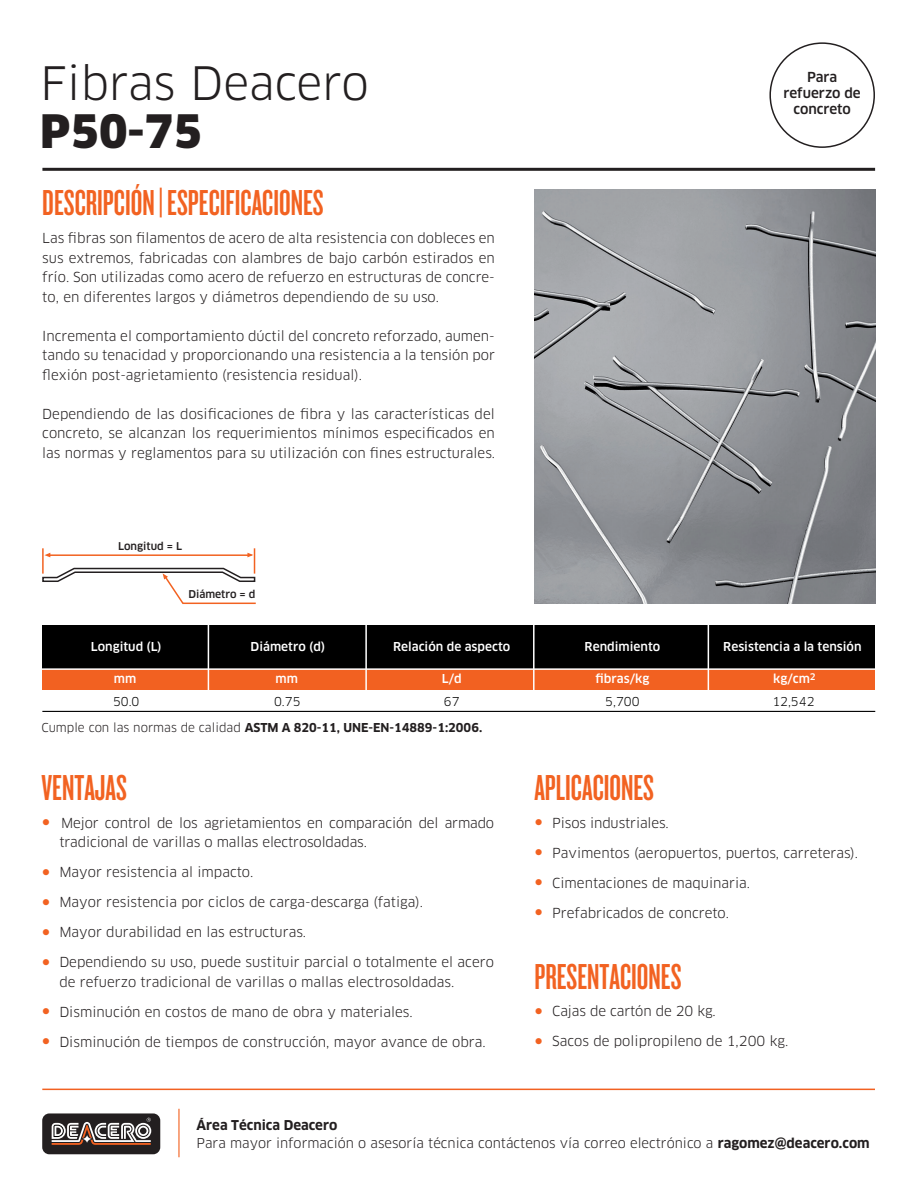
<style>
.page{position:relative;width:918px;height:1188px;background:#fff}
.page>*{position:absolute;margin:0;border:0;box-sizing:border-box;transform-origin:0 0}
.t1{font:45px "Clan OT";color:#231f20}
.t2{font:900 45px "Clan OT";color:#231f20}
.t3{font:37.5px "Knockout HTF47 Bantamweight";color:#f26221}
.t4{font:13.5px/19.5px "Clan OT";color:#231f20;text-align:justify}
.t5{font:500 13.5px/16.5px "Clan OT";letter-spacing:-.005em;color:#231f20;text-align:center}
.t6{font:13.2px/18.3px "Clan OT";color:#231f20}
.t7{font:500 12px "Clan OT";color:#fff}
.t8{font:700 12px "Clan OT";color:#231f20}
.t9{font:12px "Clan OT";color:#000}
.t10{font:500 10.5px "Clan OT";color:#231f20}
.s1{font-weight:400}
.s2{color:#f26221}
.s3{font-weight:700}
</style>
<div class="page">
<hr style="left:42px;top:1089px;width:833px;height:1px;background:#f26121">
<hr style="left:178px;top:1109px;width:2px;height:48px;background:#f26121">
<div style="left:42px;top:1113px;width:118px;height:41px;background:#231f20;border-radius:7px"></div>
<svg style="left:52px;top:1118px;width:99px;height:27px"></svg>
<hr style="left:42px;top:168px;width:833px;height:3px;background:#231f20">
<div style="left:769px;top:42px;width:106px;height:106px;border:2px solid #231f20;border-radius:50%"></div>
<div style="left:42px;top:626px;width:833px;height:43px;background:#000"></div>
<div style="left:42px;top:669px;width:833px;height:21px;background:#f26121"></div>
<hr style="left:208px;top:623px;width:1px;height:67px;background:#fff">
<hr style="left:365px;top:623px;width:2px;height:67px;background:#fff">
<hr style="left:708px;top:624px;width:1px;height:66px;background:#fff">
<hr style="left:533px;top:624px;width:2px;height:66px;background:#fff">
<hr style="left:39px;top:668px;width:838px;height:2px;background:#fff">
<hr style="left:42px;top:711px;width:833px;height:1px;background:#000">
<svg style="left:42px;top:548px;width:214px;height:57px"></svg>
<img style="left:535px;top:190px;width:340px;height:414px">
<h1 class="t1" style="left:40px;top:57px;width:330px">Fibras Deacero</h1>
<h1 class="t2" style="left:40px;top:105px;width:163px">P50-75</h1>
<h2 class="t3" style="left:42px;top:184px;width:283px">DESCRIPCIÓN | ESPECIFICACIONES</h2>
<p class="t4" style="left:42px;top:228px;width:454px">Las fibras son filamentos de acero de alta resistencia con dobleces en sus extremos, fabricadas con alambres de bajo carbón estirados en frío. Son utilizadas como acero de refuerzo en estructuras de concre&shy;to, en diferentes largos y diámetros dependiendo de su uso.</p>
<p class="t4" style="left:42px;top:326px;width:454px">Incrementa el comportamiento dúctil del concreto reforzado, aumen&shy;tando su tenacidad y proporcionando una resistencia a la tensión por flexión post-agrietamiento (resistencia residual).</p>
<p class="t4" style="left:42px;top:404px;width:454px">Dependiendo de las dosificaciones de fibra y las características del concreto, se alcanzan los requerimientos mínimos especificados en las normas y reglamentos para su utilización con fines estructurales.</p>
<p class="t5" style="left:784px;top:68px;width:79px">Para refuerzo de concreto</p>
<p class="t10" style="left:118px;top:540px;width:65px">Longitud = L</p>
<p class="t7" style="left:91px;top:640px;width:72px">Longitud (L)</p>
<p class="t7" style="left:114px;top:672px;width:24px">mm</p>
<p class="t10" style="left:188px;top:588px;width:69px">Diámetro = d</p>
<p class="t7" style="left:251px;top:640px;width:76px">Diámetro (d)</p>
<p class="t7" style="left:276px;top:672px;width:24px">mm</p>
<p class="t9" style="left:113px;top:695px;width:28px">50.0</p>
<p class="t9" style="left:274px;top:695px;width:28px">0.75</p>
<p class="t7" style="left:393px;top:640px;width:119px">Relación de aspecto</p>
<p class="t7" style="left:442px;top:672px;width:21px">L/d</p>
<p class="t9" style="left:444px;top:695px;width:17px">67</p>
<p class="t8" style="left:41px;top:720px;width:442px"><span class="s1">Cumple con las normas de calidad</span> ASTM A 820-11, UNE-EN-14889-1:2006.</p>
<h2 class="t3" style="left:42px;top:769px;width:87px">VENTAJAS</h2>
<p class="t4" style="left:59px;top:813px;width:436px;text-indent:-17px"><span class="s2">●</span> Mejor control de los agrietamientos en comparación del armado tradicional de varillas o mallas electrosoldadas.</p>
<p class="t4" style="left:42px;top:862px;width:213px"><span class="s2">●</span> Mayor resistencia al impacto.</p>
<p class="t4" style="left:42px;top:892px;width:383px"><span class="s2">●</span> Mayor resistencia por ciclos de carga-descarga (fatiga).</p>
<p class="t4" style="left:42px;top:922px;width:266px"><span class="s2">●</span> Mayor durabilidad en las estructuras.</p>
<p class="t4" style="left:59px;top:952px;width:436px;text-indent:-17px"><span class="s2">●</span> Dependiendo su uso, puede sustituir parcial o totalmente el acero de refuerzo tradicional de varillas o mallas electrosoldadas.</p>
<p class="t4" style="left:42px;top:1002px;width:372px"><span class="s2">●</span> Disminución en costos de mano de obra y materiales.</p>
<p class="t4" style="left:42px;top:1032px;width:445px"><span class="s2">●</span> Disminución de tiempos de construcción, mayor avance de obra.</p>
<p class="t7" style="left:585px;top:640px;width:77px">Rendimiento</p>
<p class="t7" style="left:595px;top:672px;width:55px">fibras/kg</p>
<p class="t9" style="left:605px;top:695px;width:36px">5,700</p>
<p class="t7" style="left:723px;top:640px;width:140px">Resistencia a la tensión</p>
<p class="t7" style="left:773px;top:672px;width:44px">kg/cm<sup>2</sup></p>
<p class="t9" style="left:772px;top:695px;width:44px">12,542</p>
<h2 class="t3" style="left:534px;top:769px;width:121px">APLICACIONES</h2>
<p class="t4" style="left:535px;top:813px;width:135px"><span class="s2">●</span> Pisos industriales.</p>
<p class="t4" style="left:535px;top:843px;width:325px"><span class="s2">●</span> Pavimentos (aeropuertos, puertos, carreteras).</p>
<p class="t4" style="left:535px;top:873px;width:217px"><span class="s2">●</span> Cimentaciones de maquinaria.</p>
<p class="t4" style="left:535px;top:903px;width:196px"><span class="s2">●</span> Prefabricados de concreto.</p>
<h2 class="t3" style="left:534px;top:958px;width:149px">PRESENTACIONES</h2>
<p class="t4" style="left:535px;top:1002px;width:182px"><span class="s2">●</span> Cajas de cartón de 20 kg.</p>
<p class="t4" style="left:535px;top:1032px;width:255px"><span class="s2">●</span> Sacos de polipropileno de 1,200 kg.</p>
<p class="t6" style="left:197px;top:1116px;width:675px"><span class="s3">Área Técnica Deacero<br></span>Para mayor información o asesoría técnica contáctenos vía correo electrónico a <span class="s3">ragomez@deacero.com</span></p>
</div>
